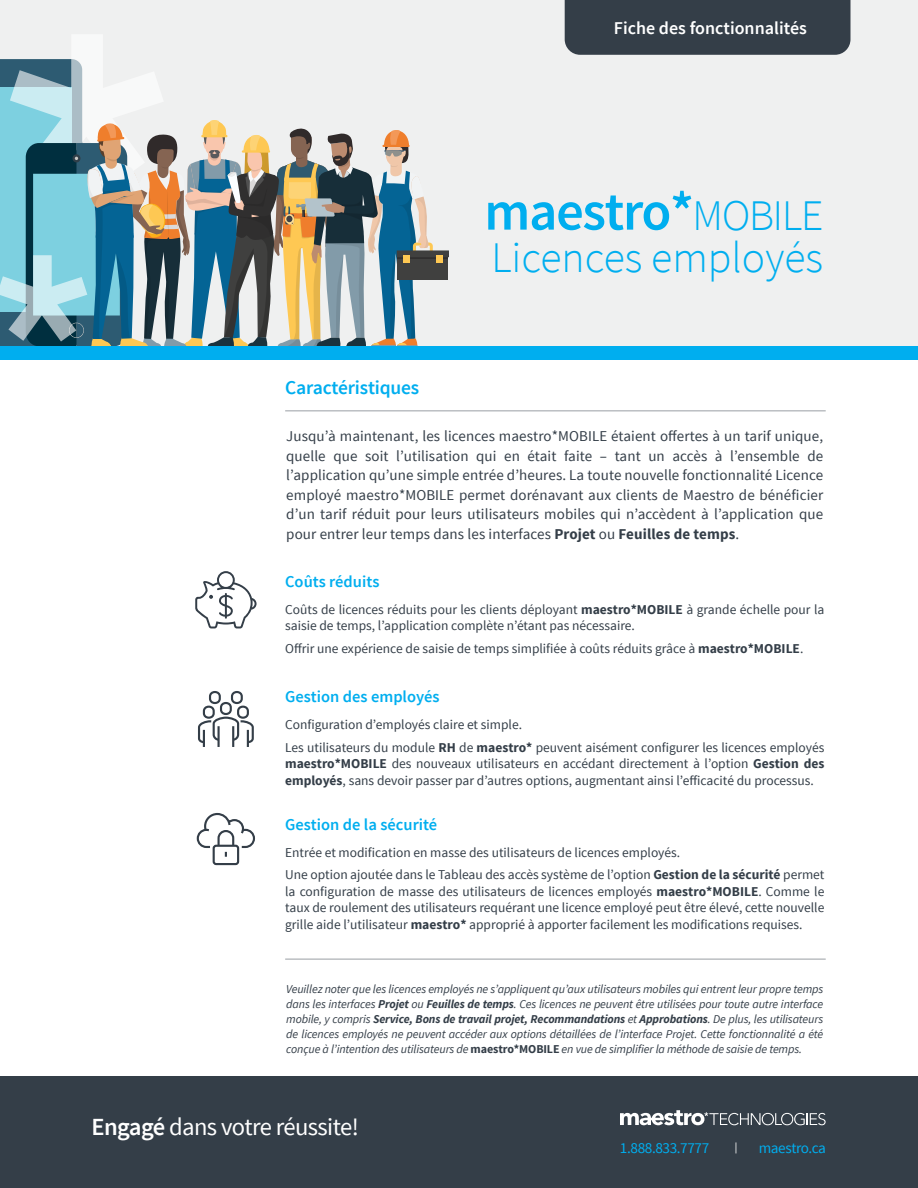
<style>
.page{position:relative;width:918px;height:1188px;background:#fff}
.page>*{position:absolute;margin:0;border:0;box-sizing:border-box;transform-origin:0 0}
.t1{font:600 54.6px "Source Sans Pro";letter-spacing:-.025em;color:#00aeef}
.t2{font:300 43.65px "Source Sans Pro";color:#00aeef}
.t3{font:24.6px "Source Sans Pro";letter-spacing:-.025em;color:#fff}
.t4{font:600 19.5px "Source Sans Pro";letter-spacing:-.01em;color:#00aeef}
.t5{font:600 18px "Source Sans Pro";color:#fff}
.t6{font:600 16.5px "Source Sans Pro";color:#00aeef}
.t7{font:15.15px "Source Sans Pro";letter-spacing:-.025em;color:#00aeef}
.t8{font:15px/19.5px "Source Sans Pro";letter-spacing:.01em;color:#343e48;text-align:justify}
.t9{font:13.5px/16.5px "Source Sans Pro";color:#343e48}
.t10{font:italic 12px/15px "Source Sans Pro";letter-spacing:-.01em;color:#343e48;text-align:justify}
.s1{font-weight:300;font-size:43.65px}
.s2{font-weight:700}
.s3{font-weight:700;font-style:normal}
.s4{font-weight:600}
</style>
<div class="page">
<div style="left:0;top:0;width:918px;height:350px;background:#eff0f0"></div>
<div style="left:565px;top:0;width:285px;height:55px;background:#343e48"></div>
<div style="left:0;top:1076px;width:918px;height:112px;background:#343e48"></div>
<svg style="left:620px;top:1110px;width:206px;height:15px"></svg>
<hr style="left:285px;top:411px;width:541px;height:1px;background:#999fa4">
<hr style="left:285px;top:959px;width:541px;height:1px;background:#999fa4">
<svg style="left:195px;top:571px;width:62px;height:57px"></svg>
<div style="left:213px;top:845px;width:26px;height:20px;border:2px solid #343e48;border-radius:2px"></div>
<svg style="left:196px;top:812px;width:59px;height:45px"></svg>
<div style="left:398px;top:252px;width:50px;height:28px;background:#40403f"></div>
<div style="left:398px;top:252px;width:50px;height:7px;background:#302f2f"></div>
<div style="left:397px;top:250px;width:52px;height:7px;background:#40403f"></div>
<div style="left:436px;top:255px;width:6px;height:8px;background:#fec853"></div>
<svg style="left:0;top:59px;width:433px;height:287px"></svg>
<div style="left:0;top:346px;width:918px;height:14px;background:#00aeef"></div>
<div style="left:220px;top:702px;width:12px;height:13px;border:2px solid #343e48;border-radius:5px"></div>
<div style="left:237px;top:706px;width:12px;height:13px;border:2px solid #343e48;border-radius:5px"></div>
<svg style="left:198px;top:716px;width:56px;height:31px"></svg>
<div style="left:203px;top:706px;width:12px;height:13px;border:2px solid #343e48;border-radius:5px"></div>
<div style="left:209px;top:691px;width:12px;height:13px;border:2px solid #343e48;border-radius:5px"></div>
<div style="left:231px;top:691px;width:12px;height:13px;border:2px solid #343e48;border-radius:5px"></div>
<h3 class="t5" style="left:614px;top:17px;width:194px">Fiche des fonctionnalités</h3>
<h3 class="t4" style="left:285px;top:375px;width:136px">Caractéristiques</h3>
<h1 class="t1" style="left:484px;top:177px;width:340px">maestro*<span class="s1">MOBILE</span></h1>
<h2 class="t2" style="left:491px;top:231px;width:333px">Licences employés</h2>
<p class="t8" style="left:286px;top:427px;width:539px">Jusqu’à maintenant, les licences maestro*MOBILE étaient offertes à un tarif unique, quelle que soit l’utilisation qui en était faite – tant un accès à l’ensemble de l’application qu’une simple entrée d’heures. La toute nouvelle fonctionnalité Licence employé maestro*MOBILE permet dorénavant aux clients de Maestro de bénéficier d’un tarif réduit pour leurs utilisateurs mobiles qui n’accèdent à l’application que pour entrer leur temps dans les interfaces <span class="s2">Projet</span> ou <span class="s2">Feuilles de temps</span>.</p>
<p class="t6" style="left:285px;top:571px;width:96px">Coûts réduits</p>
<p class="t9" style="left:285px;top:601px;width:541px">Coûts de licences réduits pour les clients déployant <span class="s2">maestro*MOBILE</span> à grande échelle pour la saisie de temps, l’application complète n’étant pas nécessaire.</p>
<p class="t9" style="left:285px;top:640px;width:520px">Offrir une expérience de saisie de temps simplifiée à coûts réduits grâce à <span class="s2">maestro*MOBILE</span>.</p>
<p class="t6" style="left:285px;top:686px;width:156px">Gestion des employés</p>
<p class="t9" style="left:285px;top:714px;width:541px;line-height:22.5px">Configuration d’employés claire et simple.<br>Les utilisateurs du module <span class="s2">RH</span> de <span class="s2">maestro*</span> peuvent aisément configurer les licences employés</p>
<p class="t9" style="left:285px;top:756px;width:541px"><span class="s2">maestro*MOBILE</span> des nouveaux utilisateurs en accédant directement à l’option <span class="s2">Gestion des employés</span>, sans devoir passer par d’autres options, augmentant ainsi l’efficacité du processus.</p>
<p class="t6" style="left:285px;top:814px;width:154px">Gestion de la sécurité</p>
<p class="t9" style="left:285px;top:841px;width:541px;line-height:22.5px">Entrée et modification en masse des utilisateurs de licences employés.<br>Une option ajoutée dans le Tableau des accès système de l’option <span class="s2">Gestion de la sécurité</span> permet</p>
<p class="t9" style="left:285px;top:883px;width:541px;text-align:justify">la configuration de masse des utilisateurs de licences employés <span class="s2">maestro*MOBILE</span>. Comme le taux de roulement des utilisateurs requérant une licence employé peut être élevé, cette nouvelle grille aide l’utilisateur <span class="s2">maestro*</span> approprié à apporter facilement les modifications requises.</p>
<p class="t10" style="left:286px;top:981px;width:539px">Veuillez noter que les licences employés ne s’appliquent qu’aux utilisateurs mobiles qui entrent leur propre temps dans les interfaces <span class="s2">Projet</span> ou <span class="s2">Feuilles de temps</span>. Ces licences ne peuvent être utilisées pour toute autre interface mobile, y compris <span class="s2">Service, Bons de travail projet, Recommandations</span> et <span class="s2">Approbations</span>. De plus, les utilisateurs de licences employés ne peuvent accéder aux options détaillées de l’interface Projet. Cette fonctionnalité a été conçue à l’intention des utilisateurs de <span class="s3">maestro*MOBILE</span> en vue de simplifier la méthode de saisie de temps.</p>
<h3 class="t3" style="left:91px;top:1111px;width:269px"><span class="s4">Engagé</span> dans votre réussite!</h3>
<p class="t7" style="left:620px;top:1139px;width:91px">1.888.833.7777</p>
<p class="t7" style="left:759px;top:1139px;width:69px">maestro.ca</p>
</div>
